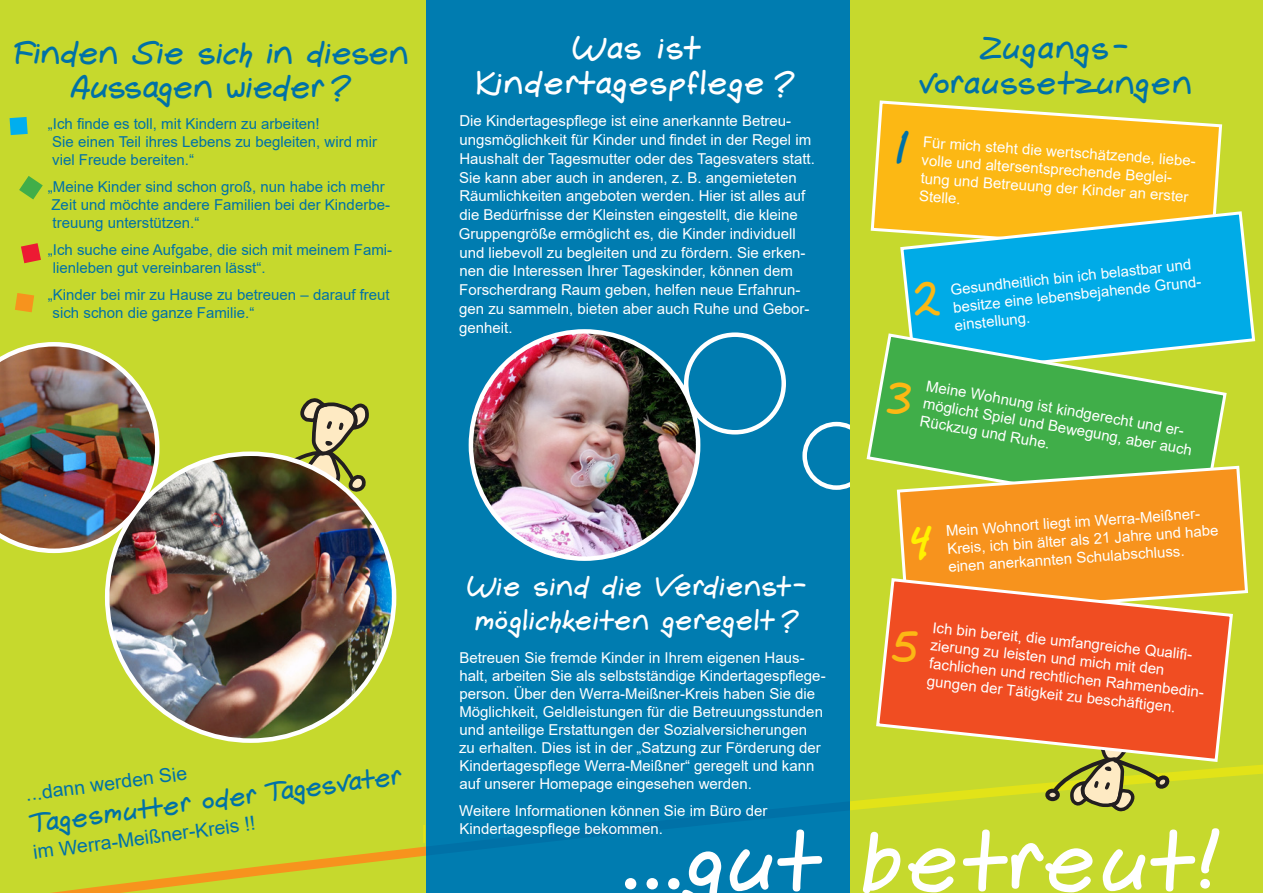
<style>
.page{position:relative;width:1263px;height:893px;background:#fff}
.page>*{position:absolute;margin:0;border:0;box-sizing:border-box;transform-origin:0 0}
.t1{font:87px "Gemelli";color:#fff}
.t2{font:48px "Gemelli";color:#fcb814}
.t3{font:48px "Gemelli";color:#0071a7}
.t4{font:48px "Gemelli";color:#fff101}
.t5{font:33px "Gemelli";letter-spacing:-.035em;color:#0071a7}
.t6{font:33px "Gemelli";color:#fff}
.t7{font:33px "Gemelli";color:#0071a7}
.t8{font:28.5px "Gemelli";letter-spacing:-.015em;color:#fff}
.t9{font:27px "Gemelli";color:#0071a7}
.t10{font:19.5px "Arial";color:#0071a7}
.t11{font:15px/18px "Arial";color:#fff}
.t12{font:15px/18px "Arial";color:#0071a7}
</style>
<div class="page">
<div style="left:425px;top:0;width:425px;height:893px;background:#007cb0"></div>
<svg style="left:425px;top:736px;width:425px;height:157px"></svg>
<div style="left:802px;top:422px;width:68px;height:68px;border:4px solid #fff;border-radius:50%"></div>
<div style="left:850px;top:0;width:413px;height:893px;background:#c6d92d"></div>
<svg style="left:850px;top:765px;width:413px;height:45px"></svg>
<div style="left:684px;top:332px;width:102px;height:102px;border:4px solid #fff;border-radius:50%"></div>
<div style="left:0;top:0;width:425px;height:893px;background:#c6d92d"></div>
<svg style="left:51px;top:736px;width:374px;height:157px"></svg>
<svg style="left:870px;top:100px;width:353px;height:133px;background:#f4bf21"></svg>
<svg style="left:899px;top:210px;width:357px;height:134px;background:#36b2c3"></svg>
<svg style="left:866px;top:332px;width:362px;height:132px;background:#53b760"></svg>
<svg style="left:423px;top:825px;width:2px;height:18px"></svg>
<svg style="left:10px;top:117px;width:18px;height:18px"></svg>
<svg style="left:19px;top:176px;width:24px;height:23px"></svg>
<svg style="left:21px;top:243px;width:20px;height:20px"></svg>
<svg style="left:15px;top:293px;width:19px;height:19px"></svg>
<svg style="left:895px;top:464px;width:354px;height:130px;background:#e69e2c"></svg>
<img style="left:0;top:342px;width:160px;height:211px">
<img style="left:471px;top:331px;width:227px;height:228px;border-radius:114px">
<svg style="left:277px;top:398px;width:94px;height:121px"></svg>
<img style="left:107px;top:454px;width:287px;height:287px;border-radius:143px">
<div style="left:1045px;top:789px;width:15px;height:12px;border:4px solid #231f20;border-radius:50%"></div>
<svg style="left:1049px;top:764px;width:122px;height:48px"></svg>
<svg style="left:876px;top:576px;width:358px;height:188px;background:#ea702e"></svg>
<p class="t5" style="left:14px;top:33px;width:398px">Finden Sie sich in diesen</p>
<p class="t5" style="left:71px;top:68px;width:285px">Aussagen wieder ?</p>
<p class="t12" style="left:48px;top:115px;width:273px">„Ich finde es toll, mit Kindern zu arbeiten!</p>
<p class="t12" style="left:52px;top:133px;width:326px">Sie einen Teil ihres Lebens zu begleiten, wird mir viel Freude bereiten.“</p>
<p class="t12" style="left:48px;top:178px;width:344px">„Meine Kinder sind schon groß, nun habe ich mehr<br>Zeit und möchte andere Familien bei der Kinderbe&shy;treuung unterstützen.“</p>
<p class="t12" style="left:53px;top:241px;width:341px;text-indent:-5px">„Ich suche eine Aufgabe, die sich mit meinem Fami&shy;lienleben gut vereinbaren lässt“.</p>
<p class="t12" style="left:53px;top:286px;width:339px;text-indent:-5px">„Kinder bei mir zu Hause zu betreuen – darauf freut sich schon die ganze Familie.“</p>
<p class="t10" style="left:24px;top:780px;width:164px;rotate:-7deg">...dann werden Sie</p>
<p class="t9" style="left:28px;top:810px;width:378px;rotate:-8deg">Tagesmutter oder Tagesvater</p>
<p class="t10" style="left:32px;top:838px;width:225px;rotate:-7deg">im Werra-Meißner-Kreis !!</p>
<p class="t6" style="left:573px;top:29px;width:130px">Was ist</p>
<p class="t6" style="left:477px;top:63px;width:322px">Kindertagespflege ?</p>
<p class="t11" style="left:459px;top:112px;width:357px;line-height:18.8px">Die Kindertagespflege ist eine anerkannte Betreu&shy;ungsmöglichkeit für Kinder und findet in der Regel im Haushalt der Tagesmutter oder des Tagesvaters statt.<br>Sie kann aber auch in anderen, z. B. angemieteten Räumlichkeiten angeboten werden. Hier ist alles auf die Bedürfnisse der Kleinsten eingestellt, die kleine Gruppengröße ermöglicht es, die Kinder individuell und liebevoll zu begleiten und zu fördern. Sie erken&shy;nen die Interessen Ihrer Tageskinder, können dem Forscherdrang Raum geben, helfen neue Erfahrun&shy;gen zu sammeln, bieten aber auch Ruhe und Gebor&shy;genheit.</p>
<p class="t7" style="left:982px;top:29px;width:151px">Zugangs-</p>
<p class="t7" style="left:919px;top:63px;width:276px">voraussetzungen</p>
<p class="t3" style="left:897px;top:120px;width:16px">1</p>
<p class="t11" style="left:923px;top:133px;width:275px;rotate:4deg">Für mich steht die wertschätzende, liebe&shy;volle und altersentsprechende Beglei&shy;tung und Betreuung der Kinder an erster<br>Stelle.</p>
<p class="t2" style="left:914px;top:271px;width:30px">2</p>
<p class="t11" style="left:950px;top:281px;width:243px;rotate:-6deg">Gesundheitlich bin ich belastbar und</p>
<p class="t11" style="left:952px;top:298px;width:261px;rotate:-6deg">besitze eine lebensbejahende Grund-</p>
<p class="t11" style="left:954px;top:316px;width:77px;rotate:-6deg">einstellung.</p>
<p class="t2" style="left:888px;top:370px;width:28px">3</p>
<p class="t11" style="left:928px;top:376px;width:274px;text-align:justify;rotate:10deg">Meine Wohnung ist kindgerecht und er&shy;möglicht Spiel und Bewegung, aber auch Rückzug und Ruhe.</p>
<p class="t4" style="left:911px;top:515px;width:23px">4</p>
<p class="t11" style="left:945px;top:522px;width:274px;rotate:-4deg">Mein Wohnort liegt im Werra-Meißner-<br>Kreis, ich bin älter als 21 Jahre und habe einen anerkannten Schulabschluss.</p>
<p class="t8" style="left:467px;top:569px;width:343px">Wie sind die Verdienst-</p>
<p class="t8" style="left:475px;top:603px;width:327px">möglichkeiten geregelt ?</p>
<p class="t11" style="left:933px;top:618px;width:273px;rotate:6deg">Ich bin bereit, die umfangreiche Qualifi - zierung zu leisten und mich mit den</p>
<p class="t2" style="left:893px;top:619px;width:29px">5</p>
<p class="t11" style="left:459px;top:649px;width:368px">Betreuen Sie fremde Kinder in Ihrem eigenen Haus&shy;halt, arbeiten Sie als selbstständige Kindertagespflege&shy;person. Über den Werra-Meißner-Kreis haben Sie die Möglichkeit, Geldleistungen für die Betreuungsstunden und anteilige Erstattungen der Sozialversicherungen zu erhalten. Dies ist in der „Satzung zur Förderung der Kindertagespflege Werra-Meißner“ geregelt und kann auf unserer Homepage eingesehen werden.</p>
<p class="t11" style="left:459px;top:802px;width:310px">Weitere Informationen können Sie im Büro der</p>
<p class="t11" style="left:459px;top:820px;width:205px">Kindertagespflege bekommen.</p>
<p class="t11" style="left:930px;top:654px;width:288px;rotate:6deg">fachlichen und rechtlichen Rahmenbedin&shy;gungen der Tätigkeit zu beschäftigen.</p>
<p class="t1" style="left:622px;top:810px;width:596px">...gut betreut!</p>
</div>
